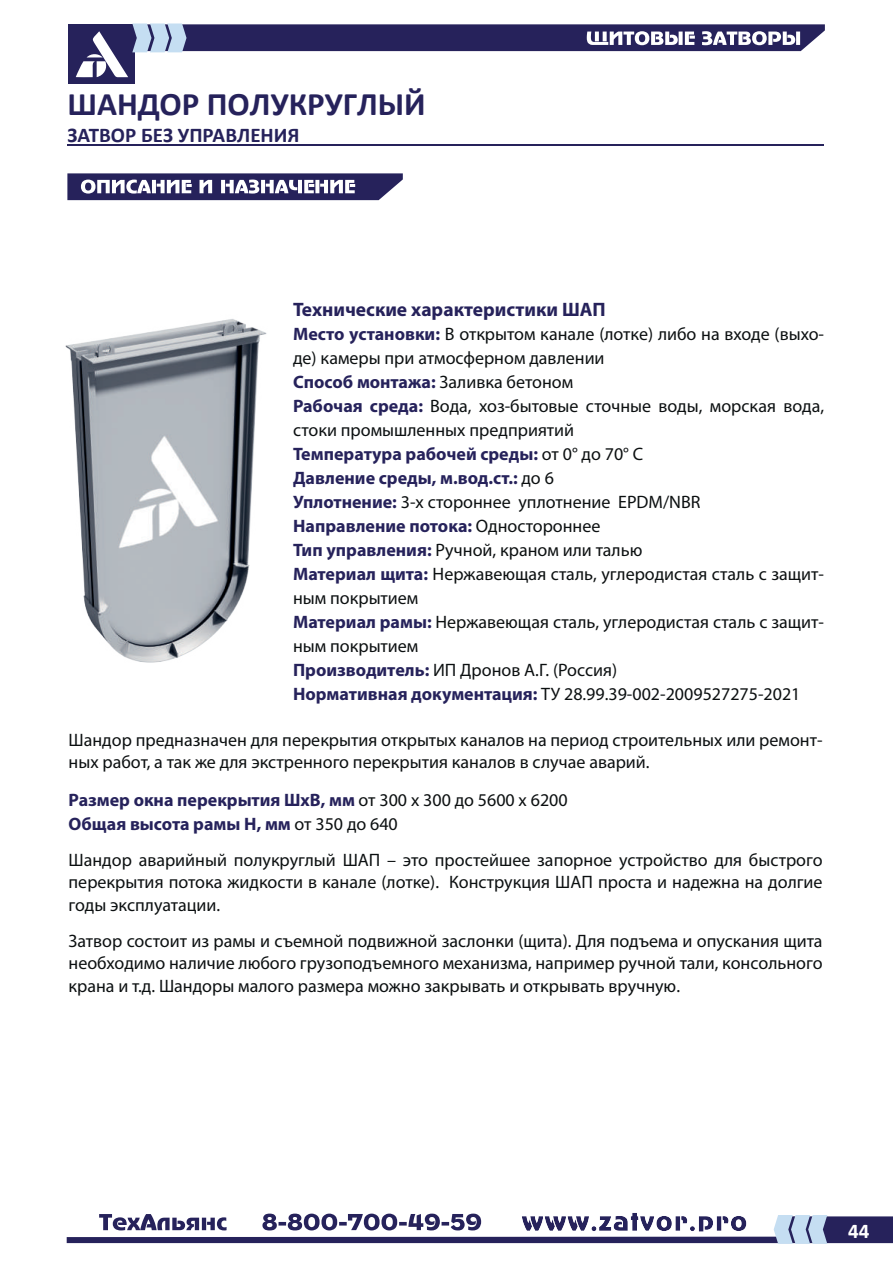
<style>
.page{position:relative;width:893px;height:1263px;background:#fff}
.page>*{position:absolute;margin:0;border:0;box-sizing:border-box;transform-origin:0 0}
.t1{font:700 33px "Calibri";color:#26225b}
.t2{font:700 21px "Calibri";color:#26225b}
.t3{font:700 21px "Calibri";color:#fff}
.t4{font:700 19.5px "Myriad Pro";color:#26225b}
.t5{font:18px/24px "Myriad Pro";color:#0c1011}
.t6{font:700 18px/24px "Myriad Pro";color:#26225b}
.s1{font-weight:700;color:#26225b}
.s2{font-weight:400;color:#0c1011}
</style>
<div class="page">
<hr style="left:68px;top:144px;width:756px;height:2px;background:#26225b">
<svg style="left:67px;top:173px;width:336px;height:27px"></svg>
<img style="left:65px;top:319px;width:202px;height:344px">
<svg style="left:67px;top:1213px;width:826px;height:31px"></svg>
<div style="left:68px;top:24px;width:66px;height:60px;background:#26225b"></div>
<svg style="left:76px;top:23px;width:749px;height:54px"></svg>
<h1 class="t1" style="left:68px;top:80px;width:360px">ШАНДОР ПОЛУКРУГЛЫЙ</h1>
<p class="t2" style="left:68px;top:120px;width:234px">ЗАТВОР БЕЗ УПРАВЛЕНИЯ</p>
<p class="t4" style="left:293px;top:297px;width:314px">Технические характеристики ШАП</p>
<p class="t5" style="left:293px;top:322px;width:532px"><span class="s1">Место установки:</span> В открытом канале (лотке) либо на входе (выхо&shy;де) камеры при атмосферном давлении<br><span class="s1">Способ монтажа:</span> Заливка бетоном<br><span class="s1">Рабочая среда:</span> Вода, хоз-бытовые сточные воды, морская вода, стоки промышленных предприятий<br><span class="s1">Температура рабочей среды:</span> от 0° до 70° С<br><span class="s1">Давление среды, м.вод.ст.:</span> до 6<br><span class="s1">Уплотнение:</span> 3-х стороннее уплотнение EPDM/NBR<br><span class="s1">Направление потока:</span> Одностороннее<br><span class="s1">Тип управления:</span> Ручной, краном или талью<br><span class="s1">Материал щита:</span> Нержавеющая сталь, углеродистая сталь с защит&shy;ным покрытием<br><span class="s1">Материал рамы:</span> Нержавеющая сталь, углеродистая сталь с защит&shy;ным покрытием<br><span class="s1">Производитель:</span> ИП Дронов А.Г. (Россия)<br><span class="s1">Нормативная документация:</span> ТУ 28.99.39-002-2009527275-2021</p>
<p class="t5" style="left:69px;top:728px;width:755px;line-height:22.5px">Шандор предназначен для перекрытия открытых каналов на период строительных или ремонт&shy;ных работ, а так же для экстренного перекрытия каналов в случае аварий.</p>
<p class="t6" style="left:69px;top:787px;width:501px">Размер окна перекрытия ШхВ, мм <span class="s2">от 300 х 300 до 5600 х 6200<br></span>Общая высота рамы Н, мм <span class="s2">от 350 до 640</span></p>
<p class="t5" style="left:69px;top:848px;width:755px;line-height:22.5px;text-align:justify">Шандор аварийный полукруглый ШАП – это простейшее запорное устройство для быстрого перекрытия потока жидкости в канале (лотке). Конструкция ШАП проста и надежна на долгие годы эксплуатации.</p>
<p class="t5" style="left:69px;top:929px;width:756px;line-height:22.5px;text-align:justify">Затвор состоит из рамы и съемной подвижной заслонки (щита). Для подъема и опускания щита необходимо наличие любого грузоподъемного механизма, например ручной тали, консольного крана и т.д. Шандоры малого размера можно закрывать и открывать вручную.</p>
<p class="t3" style="left:848px;top:1216px;width:23px">44</p>
</div>
